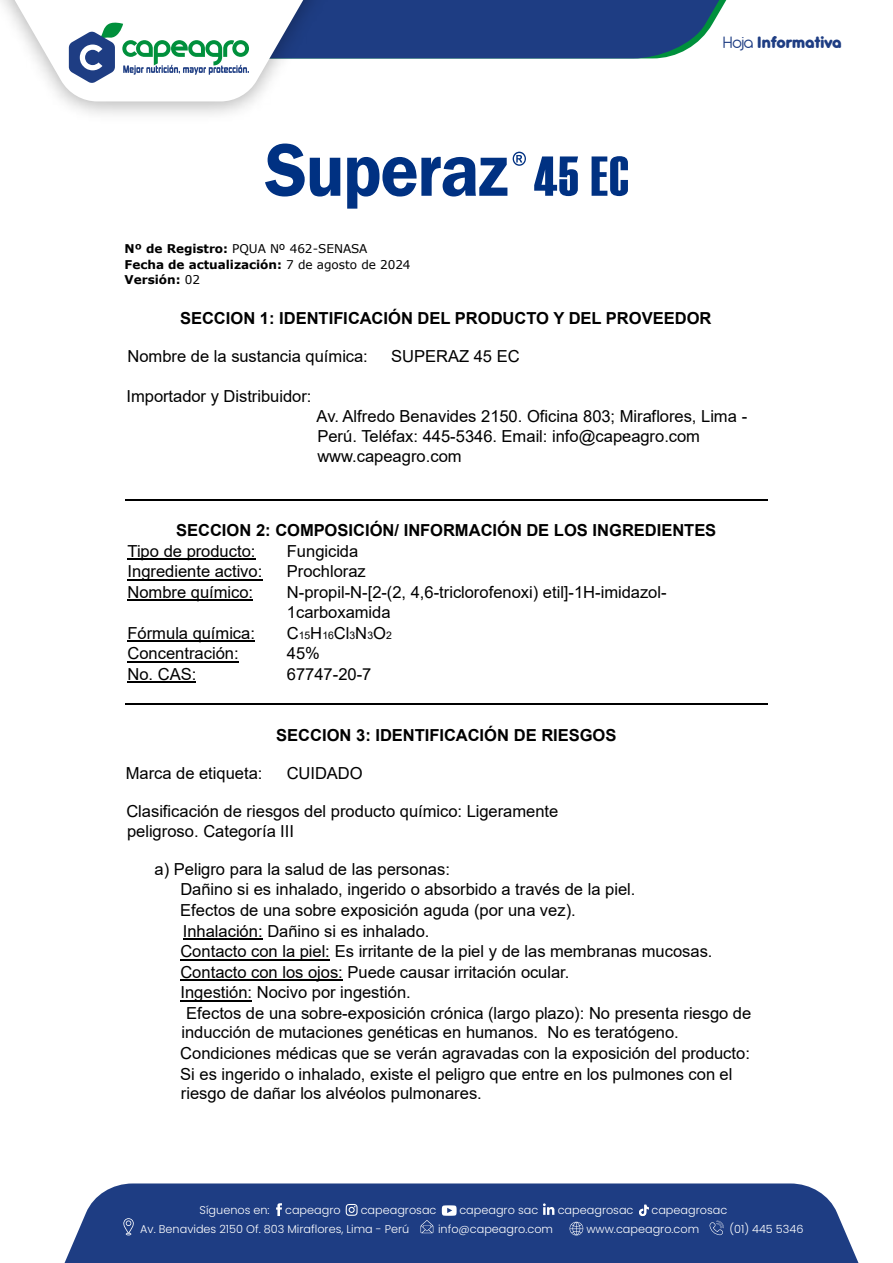
<style>
.page{position:relative;width:893px;height:1263px;background:#fff}
.page>*{position:absolute;margin:0;border:0;box-sizing:border-box;transform-origin:0 0}
.t1{font:800 18px "Antipasto Pro";letter-spacing:-.025em;color:#1e3d83}
.t2{font:16.5px/19.6px "Arial";color:#000}
.t3{font:700 16.5px "Arial";letter-spacing:-.005em;color:#000}
.t4{font:700 12px/15.1px "Verdana";color:#000}
.t5{font:300 11.25px "Poppins";color:#fff}
.t6{font:10.5px "Arial";color:#000}
.s1{font-weight:400}
.s2{font-size:16.5px}
</style>
<div class="page">
<hr style="left:127px;top:559px;width:128px;height:1px;background:#000">
<hr style="left:127px;top:579px;width:136px;height:1px;background:#000">
<hr style="left:127px;top:599px;width:126px;height:2px;background:#000">
<hr style="left:127px;top:641px;width:128px;height:1px;background:#000">
<hr style="left:127px;top:661px;width:112px;height:1px;background:#000">
<hr style="left:127px;top:681px;width:69px;height:2px;background:#000">
<hr style="left:183px;top:938px;width:80px;height:2px;background:#000">
<hr style="left:180px;top:959px;width:150px;height:1px;background:#000">
<hr style="left:180px;top:979px;width:163px;height:2px;background:#000">
<hr style="left:180px;top:1000px;width:72px;height:1px;background:#000">
<hr style="left:125px;top:500px;width:643px;height:1px;background:#000">
<hr style="left:125px;top:704px;width:643px;height:1px;background:#000">
<div style="left:65px;top:1183px;width:793px;height:80px;background:#1e3d83"></div>
<svg style="left:569px;top:1222px;width:14px;height:13px"></svg>
<svg style="left:709px;top:1221px;width:15px;height:14px"></svg>
<svg style="left:123px;top:1218px;width:11px;height:17px"></svg>
<svg style="left:420px;top:1220px;width:13px;height:13px"></svg>
<svg style="left:276px;top:1203px;width:6px;height:13px"></svg>
<svg style="left:346px;top:1204px;width:12px;height:12px"></svg>
<svg style="left:543px;top:1203px;width:11px;height:12px"></svg>
<svg style="left:639px;top:1205px;width:10px;height:11px"></svg>
<svg style="left:442px;top:1205px;width:15px;height:11px"></svg>
<svg style="left:0;top:0;width:726px;height:101px"></svg>
<svg style="left:265px;top:144px;width:363px;height:65px"></svg>
<p class="t1" style="left:722px;top:31px;width:121px"><span class="s1">Hoja</span> Informativa</p>
<p class="t4" style="left:125px;top:241px;width:287px">Nº de Registro: <span class="s1">PQUA Nº 462-SENASA<br></span>Fecha de actualización: <span class="s1">7 de agosto de 2024<br></span>Versión: <span class="s1">02</span></p>
<p class="t3" style="left:180px;top:307px;width:533px">SECCION 1: IDENTIFICACIÓN DEL PRODUCTO Y DEL PROVEEDOR</p>
<p class="t2" style="left:127px;top:347px;width:242px">Nombre de la sustancia química:</p>
<p class="t2" style="left:391px;top:347px;width:130px">SUPERAZ 45 EC</p>
<p class="t2" style="left:126px;top:386px;width:187px">Importador y Distribuidor:</p>
<p class="t2" style="left:316px;top:406px;width:432px">Av. Alfredo Benavides 2150. Oficina 803; Miraflores, Lima -<br>Perú. Teléfax: 445-5346. Email: info@capeagro.com www.capeagro.com</p>
<p class="t3" style="left:176px;top:519px;width:541px">SECCION 2: COMPOSICIÓN/ INFORMACIÓN DE LOS INGREDIENTES</p>
<p class="t2" style="left:127px;top:541px;width:129px">Tipo de producto:</p>
<p class="t2" style="left:287px;top:541px;width:73px">Fungicida</p>
<p class="t2" style="left:127px;top:562px;width:136px">Ingrediente activo:</p>
<p class="t2" style="left:287px;top:562px;width:80px">Prochloraz</p>
<p class="t2" style="left:127px;top:582px;width:127px">Nombre químico:</p>
<p class="t2" style="left:287px;top:582px;width:381px;line-height:20.5px">N-propil-N-[2-(2, 4,6-triclorofenoxi) etil]-1H-imidazol-<br>1carboxamida</p>
<p class="t2" style="left:127px;top:623px;width:129px">Fórmula química:</p>
<p class="t6" style="left:287px;top:628px;width:106px"><span class="s2">C</span>15<span class="s2">H</span>16<span class="s2">Cl</span>3<span class="s2">N</span>3<span class="s2">O</span>2</p>
<p class="t2" style="left:127px;top:644px;width:113px">Concentración:</p>
<p class="t2" style="left:287px;top:644px;width:35px">45%</p>
<p class="t2" style="left:127px;top:664px;width:70px">No. CAS:</p>
<p class="t2" style="left:287px;top:664px;width:86px">67747-20-7</p>
<p class="t3" style="left:276px;top:723px;width:342px">SECCION 3: IDENTIFICACIÓN DE RIESGOS</p>
<p class="t2" style="left:126px;top:763px;width:138px">Marca de etiqueta:</p>
<p class="t2" style="left:287px;top:763px;width:78px">CUIDADO</p>
<p class="t2" style="left:126px;top:801px;width:433px">Clasificación de riesgos del producto químico: Ligeramente peligroso. Categoría III</p>
<p class="t2" style="left:154px;top:859px;width:297px">a) Peligro para la salud de las personas:</p>
<p class="t2" style="left:180px;top:880px;width:456px">Dañino si es inhalado, ingerido o absorbido a través de la piel.</p>
<p class="t2" style="left:180px;top:900px;width:397px">Efectos de una sobre exposición aguda (por una vez).</p>
<p class="t2" style="left:183px;top:921px;width:248px">Inhalación: Dañino si es inhalado.</p>
<p class="t2" style="left:180px;top:941px;width:533px">Contacto con la piel: Es irritante de la piel y de las membranas mucosas.</p>
<p class="t2" style="left:180px;top:962px;width:391px">Contacto con los ojos: Puede causar irritación ocular.</p>
<p class="t2" style="left:180px;top:983px;width:232px">Ingestión: Nocivo por ingestión.</p>
<p class="t2" style="left:186px;top:1003px;width:567px">Efectos de una sobre-exposición crónica (largo plazo): No presenta riesgo de</p>
<p class="t2" style="left:181px;top:1023px;width:499px">inducción de mutaciones genéticas en humanos. No es teratógeno.</p>
<p class="t2" style="left:180px;top:1043px;width:571px">Condiciones médicas que se verán agravadas con la exposición del producto:</p>
<p class="t2" style="left:180px;top:1064px;width:554px">Si es ingerido o inhalado, existe el peligro que entre en los pulmones con el</p>
<p class="t2" style="left:181px;top:1084px;width:302px">riesgo de dañar los alvéolos pulmonares.</p>
<p class="t5" style="left:200px;top:1204px;width:72px">Síguenos en:</p>
<p class="t5" style="left:285px;top:1204px;width:57px">capeagro</p>
<p class="t5" style="left:361px;top:1204px;width:77px">capeagrosac</p>
<p class="t5" style="left:459px;top:1204px;width:80px">capeagro sac</p>
<p class="t5" style="left:558px;top:1204px;width:77px">capeagrosac</p>
<p class="t5" style="left:651px;top:1204px;width:77px">capeagrosac</p>
<p class="t5" style="left:140px;top:1222px;width:271px">Av. Benavides 2150 Of. 803 Miraflores, Lima - Perú</p>
<p class="t5" style="left:438px;top:1222px;width:117px">info@capeagro.com</p>
<p class="t5" style="left:586px;top:1222px;width:114px">www.capeagro.com</p>
<p class="t5" style="left:729px;top:1222px;width:76px">(01) 445 5346</p>
</div>
